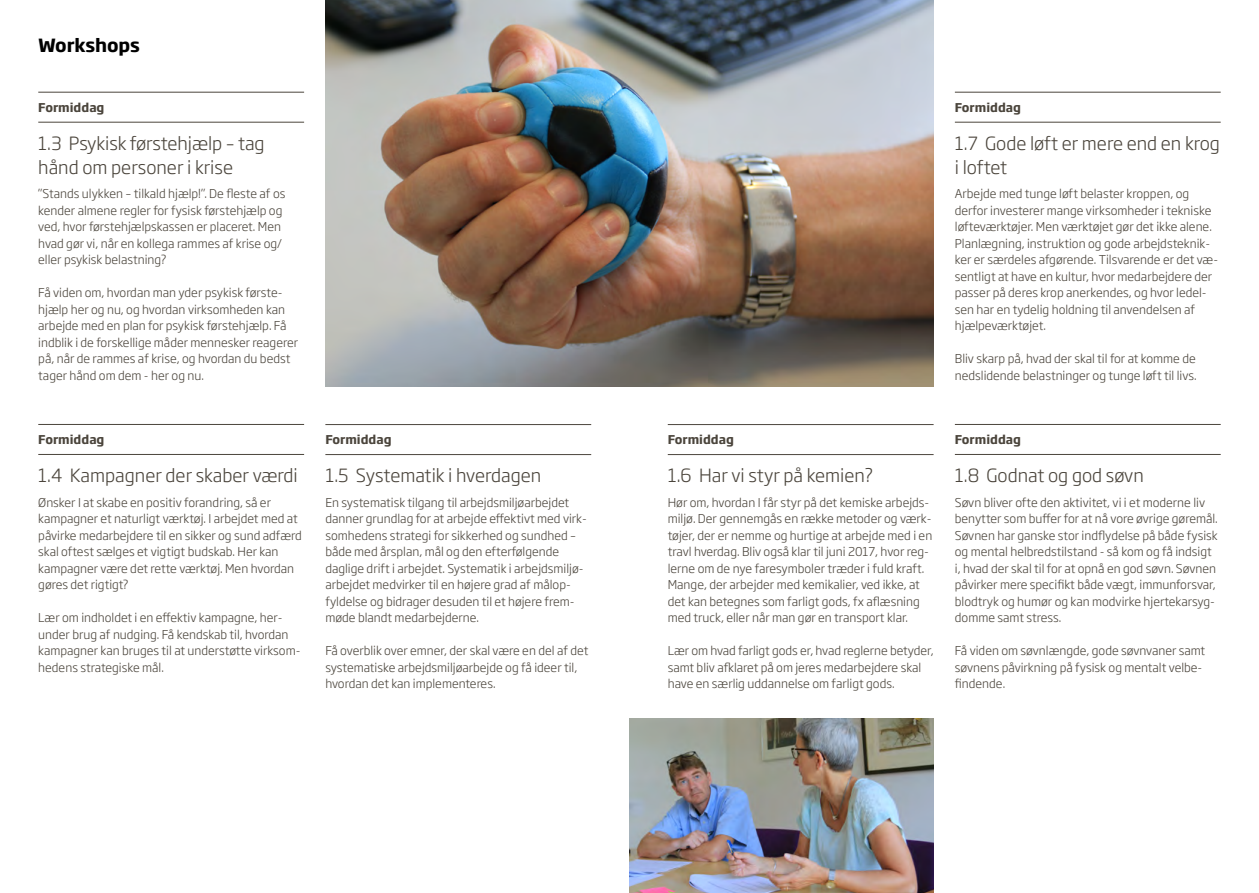
<style>
.page{position:relative;width:1259px;height:893px;background:#fff}
.page>*{position:absolute;margin:0;border:0;box-sizing:border-box;transform-origin:0 0}
.t1{font:300 18px/24px "Soho Gothic Pro";color:#4b453c}
.t2{font:700 18px "Soho Gothic Pro";letter-spacing:-.01em;color:#000}
.t3{font:300 12px/16.5px "Soho Gothic Pro";color:#4b453c}
.t4{font:700 12px "Soho Gothic Pro";color:#4b453c}
</style>
<div class="page">
<img style="left:325px;top:0;width:608px;height:386px">
<img style="left:629px;top:719px;width:304px;height:174px">
<hr style="left:38px;top:92px;width:266px;height:1px;background:#4b453c">
<hr style="left:38px;top:122px;width:266px;height:1px;background:#4b453c">
<hr style="left:38px;top:424px;width:266px;height:1px;background:#4b453c">
<hr style="left:38px;top:454px;width:266px;height:1px;background:#4b453c">
<hr style="left:325px;top:424px;width:266px;height:1px;background:#4b453c">
<hr style="left:325px;top:454px;width:266px;height:1px;background:#4b453c">
<hr style="left:668px;top:424px;width:265px;height:1px;background:#4b453c">
<hr style="left:668px;top:454px;width:265px;height:1px;background:#4b453c">
<hr style="left:955px;top:92px;width:265px;height:1px;background:#4b453c">
<hr style="left:955px;top:122px;width:265px;height:1px;background:#4b453c">
<hr style="left:955px;top:424px;width:265px;height:1px;background:#4b453c">
<hr style="left:955px;top:454px;width:265px;height:1px;background:#4b453c">
<h1 class="t2" style="left:38px;top:32px;width:103px">Workshops</h1>
<p class="t4" style="left:38px;top:98px;width:68px">Formiddag</p>
<h1 class="t1" style="left:38px;top:130px;width:228px">1.3 Psykisk førstehjælp – tag hånd om personer i krise</h1>
<p class="t3" style="left:38px;top:185px;width:249px">”Stands ulykken – tilkald hjælp!”. De fleste af os kender almene regler for fysisk førstehjælp og ved, hvor førstehjælpskassen er placeret. Men hvad gør vi, når en kollega rammes af krise og/ eller psykisk belastning?</p>
<p class="t3" style="left:38px;top:284px;width:261px">Få viden om, hvordan man yder psykisk første&shy;hjælp her og nu, og hvordan virksomheden kan arbejde med en plan for psykisk førstehjælp. Få indblik i de forskellige måder mennesker reagerer på, når de rammes af krise, og hvordan du bedst tager hånd om dem - her og nu.</p>
<p class="t4" style="left:38px;top:430px;width:68px">Formiddag</p>
<h1 class="t1" style="left:38px;top:462px;width:261px">1.4 Kampagner der skaber værdi</h1>
<p class="t3" style="left:38px;top:493px;width:265px">Ønsker I at skabe en positiv forandring, så er kampagner et naturligt værktøj. I arbejdet med at påvirke medarbejdere til en sikker og sund adfærd skal oftest sælges et vigtigt budskab. Her kan kampagner være det rette værktøj. Men hvordan gøres det rigtigt?</p>
<p class="t3" style="left:38px;top:609px;width:264px">Lær om indholdet i en effektiv kampagne, her&shy;under brug af nudging. Få kendskab til, hvordan kampagner kan bruges til at understøtte virksom&shy;hedens strategiske mål.</p>
<p class="t4" style="left:325px;top:430px;width:68px">Formiddag</p>
<h1 class="t1" style="left:325px;top:462px;width:217px">1.5 Systematik i hverdagen</h1>
<p class="t3" style="left:325px;top:493px;width:263px">En systematisk tilgang til arbejdsmiljøarbejdet danner grundlag for at arbejde effektivt med virk&shy;somhedens strategi for sikkerhed og sundhed – både med årsplan, mål og den efterfølgende daglige drift i arbejdet. Systematik i arbejdsmiljø&shy;arbejdet medvirker til en højere grad af målop&shy;fyldelse og bidrager desuden til et højere frem&shy;møde blandt medarbejderne.</p>
<p class="t3" style="left:325px;top:642px;width:264px">Få overblik over emner, der skal være en del af det systematiske arbejdsmiljøarbejde og få ideer til, hvordan det kan implementeres.</p>
<p class="t4" style="left:668px;top:430px;width:68px">Formiddag</p>
<h1 class="t1" style="left:668px;top:462px;width:207px">1.6 Har vi styr på kemien?</h1>
<p class="t3" style="left:668px;top:493px;width:266px">Hør om, hvordan I får styr på det kemiske arbejds&shy;miljø. Der gennemgås en række metoder og værk&shy;tøjer, der er nemme og hurtige at arbejde med i en travl hverdag. Bliv også klar til juni 2017, hvor reg&shy;lerne om de nye faresymboler træder i fuld kraft.<br>Mange, der arbejder med kemikalier, ved ikke, at det kan betegnes som farligt gods, fx aflæsning med truck, eller når man gør en transport klar.</p>
<p class="t3" style="left:668px;top:642px;width:267px">Lær om hvad farligt gods er, hvad reglerne betyder, samt bliv afklaret på om jeres medarbejdere skal have en særlig uddannelse om farligt gods.</p>
<p class="t4" style="left:955px;top:98px;width:68px">Formiddag</p>
<h1 class="t1" style="left:955px;top:130px;width:267px">1.7 Gode løft er mere end en krog i loftet</h1>
<p class="t3" style="left:955px;top:185px;width:265px">Arbejde med tunge løft belaster kroppen, og derfor investerer mange virksomheder i tekniske løfteværktøjer. Men værktøjet gør det ikke alene.<br>Planlægning, instruktion og gode arbejdsteknik&shy;ker er særdeles afgørende. Tilsvarende er det væ&shy;sentligt at have en kultur, hvor medarbejdere der passer på deres krop anerkendes, og hvor ledel&shy;sen har en tydelig holdning til anvendelsen af hjælpeværktøjet.</p>
<p class="t3" style="left:955px;top:350px;width:243px">Bliv skarp på, hvad der skal til for at komme de nedslidende belastninger og tunge løft til livs.</p>
<p class="t4" style="left:955px;top:430px;width:68px">Formiddag</p>
<h1 class="t1" style="left:955px;top:462px;width:190px">1.8 Godnat og god søvn</h1>
<p class="t3" style="left:955px;top:493px;width:264px">Søvn bliver ofte den aktivitet, vi i et moderne liv benytter som buffer for at nå vore øvrige gøremål.<br>Søvnen har ganske stor indflydelse på både fysisk og mental helbredstilstand - så kom og få indsigt i, hvad der skal til for at opnå en god søvn. Søvnen påvirker mere specifikt både vægt, immunforsvar, blodtryk og humør og kan modvirke hjertekarsyg&shy;domme samt stress.</p>
<p class="t3" style="left:955px;top:642px;width:252px">Få viden om søvnlængde, gode søvnvaner samt søvnens påvirkning på fysisk og mentalt velbe&shy;findende.</p>
</div>
